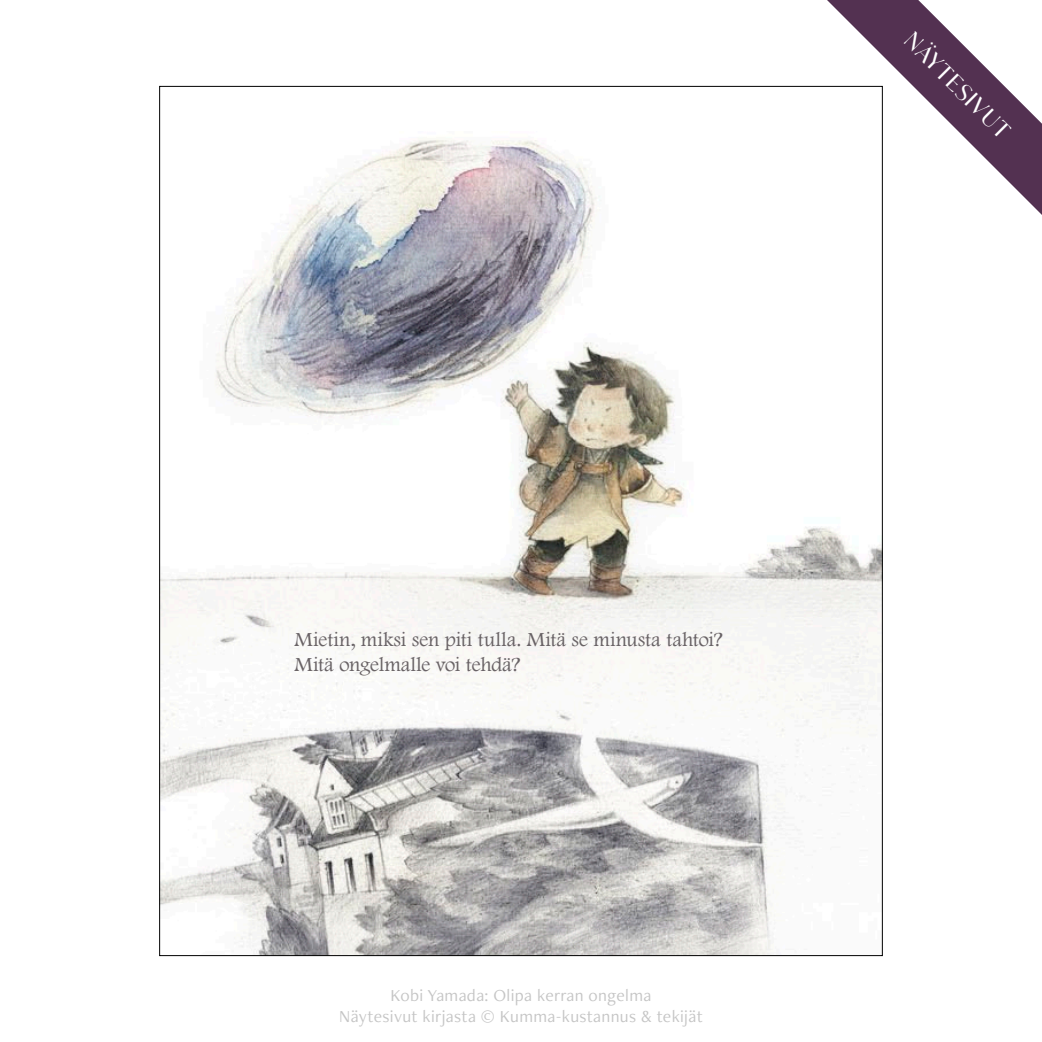
<style>
.page{position:relative;width:1042px;height:1042px;background:#fff}
.page>*{position:absolute;margin:0;border:0;box-sizing:border-box;transform-origin:0 0}
.t1{font:22.75px "Ivy Mode";color:#fff}
.t2{font:20.65px/24.8px "Footlight MT Light";color:#696366}
.t3{font:17.5px "Freight Neo Pro";letter-spacing:.02em;color:#c5c5c5}
</style>
<div class="page">
<svg style="left:827px;top:0;width:215px;height:215px"></svg>
<img style="left:161px;top:88px;width:720px;height:866px">
<p class="t1" style="left:919px;top:26px;width:139px;rotate:45deg">NÄYTESIVUT</p>
<p class="t2" style="left:295px;top:626px;width:429px">Mietin, miksi sen piti tulla. Mitä se minusta tahtoi?<br>Mitä ongelmalle voi tehdä?</p>
<p class="t3" style="left:391px;top:983px;width:262px">Kobi Yamada: Olipa kerran ongelma</p>
<p class="t3" style="left:339px;top:1004px;width:365px">Näytesivut kirjasta © Kumma-kustannus &amp; tekijät</p>
</div>
